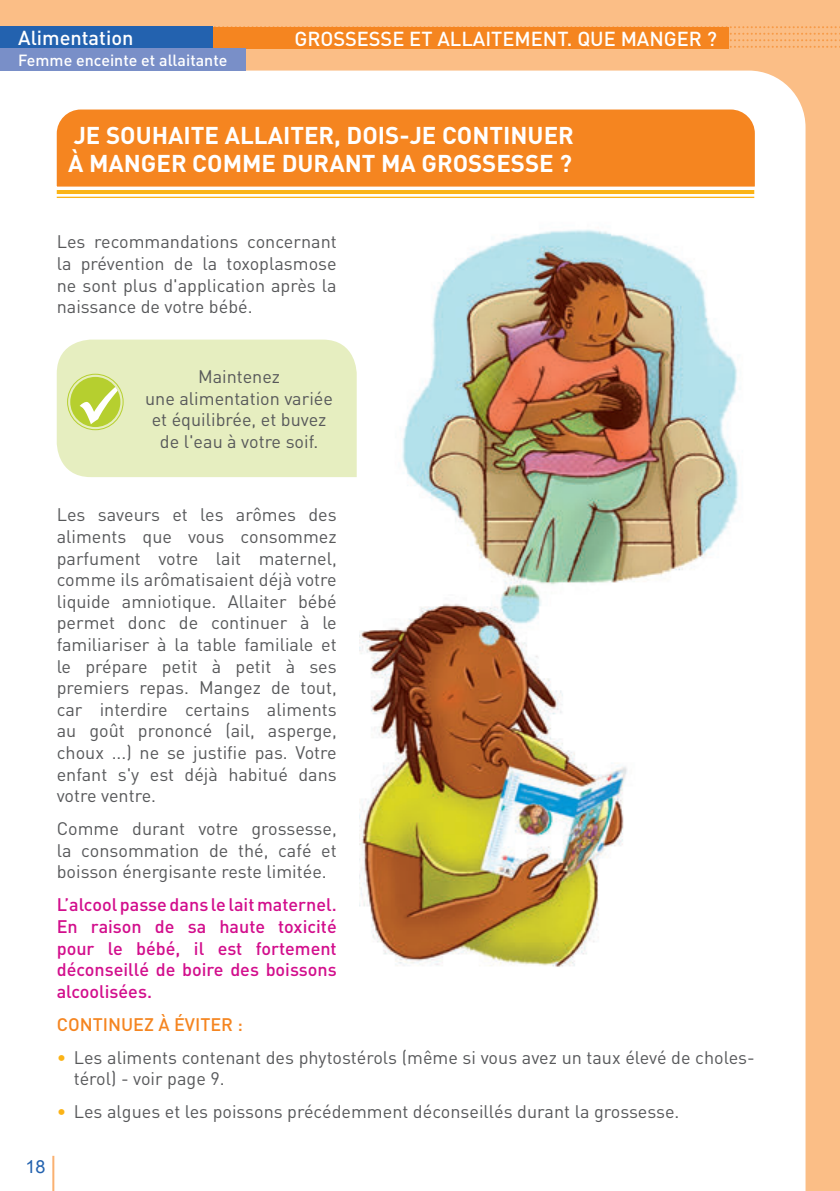
<style>
.page{position:relative;width:840px;height:1191px;background:#fff}
.page>*{position:absolute;margin:0;border:0;box-sizing:border-box;transform-origin:0 0}
.t1{font:700 24px/28.8px "DIN";color:#fff}
.t2{font:500 20px "DIN";color:#fff}
.t3{font:18px/21.6px "DIN";color:#57585a;text-align:justify}
.t4{font:500 18px/21.6px "DIN";color:#d20e8c;text-align:justify}
.t5{font:500 18px "DIN";color:#f58520}
.t6{font:18px "Arial";color:#2362af}
.t7{font:500 16px "DIN";color:#fff}
.s1{color:#fbb316}
</style>
<div class="page">
<div style="left:0;top:0;width:839px;height:1191px;background:#fbbe86"></div>
<div style="left:0;top:71px;width:805px;height:1120px;background:#fff"></div>
<svg style="left:212px;top:26px;width:628px;height:22px"></svg>
<div style="left:0;top:27px;width:728px;height:21px;background:#f58520"></div>
<div style="left:0;top:26px;width:212px;height:22px;background:#2362af"></div>
<hr style="left:52px;top:1155px;width:2px;height:36px;background:#fab171">
<div style="left:0;top:48px;width:245px;height:23px;background:#798fc8"></div>
<svg style="left:54px;top:106px;width:703px;height:84px"></svg>
<hr style="left:57px;top:190px;width:696px;height:4px;background:#fbb316">
<hr style="left:57px;top:197px;width:696px;height:1px;background:#fbb316">
<div style="left:57px;top:339px;width:299px;height:138px;background:#e6eec0"></div>
<div style="left:70px;top:377px;width:50px;height:50px;background:#b6cf2f;border-radius:50%"></div>
<div style="left:67px;top:374px;width:56px;height:56px;border:1px solid #b6cf2f;border-radius:50%"></div>
<svg style="left:80px;top:387px;width:38px;height:37px"></svg>
<img style="left:359px;top:210px;width:395px;height:757px">
<p class="t2" style="left:18px;top:25px;width:117px">Alimentation</p>
<p class="t2" style="left:294px;top:26px;width:424px">GROSSESSE ET ALLAITEMENT. QUE MANGER ?</p>
<p class="t7" style="left:18px;top:50px;width:210px">Femme enceinte et allaitante</p>
<h1 class="t1" style="left:68px;top:119px;width:507px">JE SOUHAITE ALLAITER, DOIS-JE CONTINUER<br>À MANGER COMME DURANT MA GROSSESSE ?</h1>
<p class="t3" style="left:57px;top:231px;width:281px">Les recommandations concernant la prévention de la toxoplasmose ne sont plus d'application après la naissance de votre bébé.</p>
<p class="t3" style="left:145px;top:365px;width:189px;text-align:center">Maintenez<br>une alimentation variée et équilibrée, et buvez de l'eau à votre soif.</p>
<p class="t3" style="left:57px;top:504px;width:281px">Les saveurs et les arômes des aliments que vous consommez parfument votre lait maternel, comme ils arômatisaient déjà votre liquide amniotique. Allaiter bébé permet donc de continuer à le familiariser à la table familiale et le prépare petit à petit à ses premiers repas. Mangez de tout, car interdire certains aliments au goût prononcé (ail, asperge, choux ...) ne se justifie pas. Votre enfant s'y est déjà habitué dans votre ventre.</p>
<p class="t3" style="left:57px;top:817px;width:281px">Comme durant votre grossesse, la consommation de thé, café et boisson énergisante reste limitée.</p>
<p class="t4" style="left:57px;top:893px;width:281px">L’alcool passe dans le lait maternel.<br>En raison de sa haute toxicité pour le bébé, il est fortement déconseillé de boire des boissons alcoolisées.</p>
<p class="t5" style="left:57px;top:1012px;width:187px">CONTINUEZ À ÉVITER :</p>
<p class="t3" style="left:74px;top:1046px;width:682px;text-indent:-17px"><span class="s1">•</span> Les aliments contenant des phytostérols (même si vous avez un taux élevé de choles&shy;térol) - voir page 9.</p>
<p class="t3" style="left:57px;top:1100px;width:620px"><span class="s1">•</span> Les algues et les poissons précédemment déconseillés durant la grossesse.</p>
<p class="t6" style="left:25px;top:1155px;width:22px">18</p>
</div>
